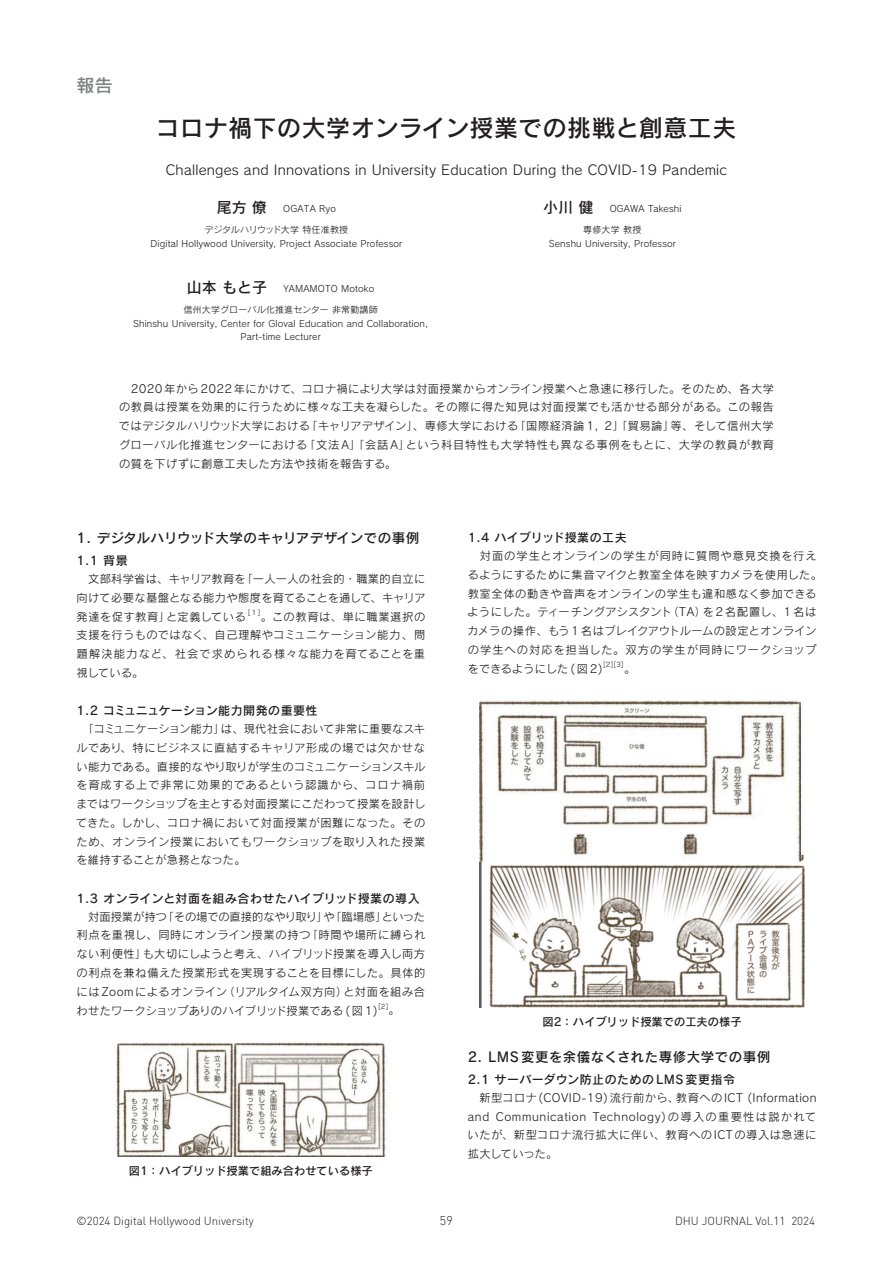
<style>
.page{position:relative;width:893px;height:1263px;background:#fff}
.page>*{position:absolute;margin:0;border:0;box-sizing:border-box;transform-origin:0 0}
.t1{font:24px "Rodin Pro DB";letter-spacing:.02em;color:#231f20}
.t2{font:18px "Rodin Pro DB";color:#808285}
.t3{font:13.5px "Rodin Pro M";letter-spacing:.02em;color:#231f20}
.t4{font:13.5px "Rodin Pro DB";letter-spacing:.02em;color:#231f20}
.t5{font:13.5px "Rodin Pro DB";letter-spacing:.04em;color:#231f20}
.t6{font:300 12.45px "DIN";color:#231f20}
.t7{font:12px "Rodin Pro DB";letter-spacing:.04em;color:#231f20}
.t8{font:300 11.55px "DIN";color:#231f20}
.t9{font:11.25px/18.8px "Rodin Pro M";letter-spacing:.04em;color:#231f20;text-align:justify}
.t10{font:11.25px "Rodin Pro DB";color:#231f20}
.t11{font:9px/13.5px "Rodin Pro M";letter-spacing:.02em;color:#231f20;text-align:center}
.t12{font:6.6px "Rodin Pro M";color:#231f20}
.s1{font-family:"Rodin Pro DB";font-size:15px}
</style>
<div class="page">
<img style="left:116px;top:1042px;width:270px;height:115px">
<img style="left:480px;top:700px;width:325px;height:307px">
<h2 class="t2" style="left:77px;top:74px;width:38px">報告</h2>
<h1 class="t1" style="left:155px;top:112px;width:583px">コロナ禍下の大学オンライン授業での挑戦と創意工夫</h1>
<p class="t3" style="left:166px;top:161px;width:563px">Challenges and Innovations in University Education During the COVID-19 Pandemic</p>
<p class="t11" style="left:217px;top:201px;width:121px"><span class="s1">尾方 僚</span> OGATA Ryo</p>
<p class="t11" style="left:151px;top:223px;width:253px">デジタルハリウッド大学 特任准教授<br>Digital Hollywood University, Project Associate Professor</p>
<p class="t11" style="left:187px;top:281px;width:189px"><span class="s1">山本 もと子</span> YAMAMOTO Motoko</p>
<p class="t11" style="left:133px;top:303px;width:297px">信州大学グローバル化推進センター 非常勤講師<br>Shinshu University, Center for Gloval Education and Collaboration,<br>Part-time Lecturer</p>
<p class="t11" style="left:543px;top:201px;width:140px"><span class="s1">小川 健</span> OGAWA Takeshi</p>
<p class="t11" style="left:549px;top:223px;width:129px">専修大学 教授<br>Senshu University, Professor</p>
<p class="t9" style="left:119px;top:379px;width:657px">　2020年から2022年にかけて、コロナ禍により大学は対面授業からオンライン授業へと急速に移行した。そのため、各大学の教員は授業を効果的に行うために様々な工夫を凝らした。その際に得た知見は対面授業でも活かせる部分がある。この報告ではデジタルハリウッド大学における「キャリアデザイン」、専修大学における「国際経済論 1, 2」「貿易論」等、そして信州大学グローバル化推進センターにおける「文法 A」「会話 A」という科目特性も大学特性も異なる事例をもとに、大学の教員が教育の質を下げずに創意工夫した方法や技術を報告する。</p>
<p class="t4" style="left:77px;top:529px;width:344px">1. デジタルハリウッド大学のキャリアデザインでの事例</p>
<p class="t7" style="left:77px;top:553px;width:53px">1.1 背景</p>
<p class="t9" style="left:77px;top:569px;width:350px">　文部科学省は、キャリア教育を「一人一人の社会的・職業的自立に向けて必要な基盤となる能力や態度を育てることを通して、キャリア発達を促す教育」と定義している</p>
<p class="t12" style="left:248px;top:608px;width:14px">[１]</p>
<p class="t9" style="left:77px;top:607px;width:350px;text-indent:184px">。この教育は、単に職業選択の支援を行うものではなく、自己理解やコミュニケーション能力、問題解決能力など、社会で求められる様々な能力を育てることを重視している。</p>
<p class="t7" style="left:77px;top:703px;width:243px">1.2 コミュニュケーション能力開発の重要性</p>
<p class="t9" style="left:76px;top:719px;width:351px">　「コミュニケーション能力」は、現代社会において非常に重要なスキルであり、特にビジネスに直結するキャリア形成の場では欠かせない能力である。直接的なやり取りが学生のコミュニケーションスキルを育成する上で非常に効果的であるという認識から、コロナ禍前まではワークショップを主とする対面授業にこだわって授業を設計してきた。しかし、コロナ禍において対面授業が困難になった。そのため、オンライン授業においてもワークショップを取り入れた授業を維持することが急務となった。</p>
<p class="t7" style="left:77px;top:890px;width:345px">1.3 オンラインと対面を組み合わせたハイブリッド授業の導入</p>
<p class="t9" style="left:77px;top:907px;width:350px">　対面授業が持つ「その場での直接的なやり取り」や「臨場感」といった利点を重視し、同時にオンライン授業の持つ「時間や場所に縛られない利便性」も大切にしようと考え、ハイブリッド授業を導入し両方の利点を兼ね備えた授業形式を実現することを目標にした。具体的には Zoomによるオンライン（リアルタイム双方向）と対面を組み合わせたワークショップありのハイブリッド授業である ( 図 1)</p>
<p class="t12" style="left:378px;top:1002px;width:12px">[2]</p>
<p class="t9" style="left:389px;top:1000px;width:13px">。</p>
<p class="t10" style="left:129px;top:1163px;width:246px">図1：ハイブリッド授業で組み合わせている様子</p>
<p class="t7" style="left:468px;top:530px;width:160px">1.4 ハイブリッド授業の工夫</p>
<p class="t9" style="left:467px;top:546px;width:356px;text-align:left">　対面の学生とオンラインの学生が同時に質問や意見交換を行えるようにするために集音マイクと教室全体を映すカメラを使用した。教室全体の動きや音声をオンラインの学生も違和感なく参加できるようにした。ティーチングアシスタント（TA）を2名配置し、1名はカメラの操作、もう 1名はブレイクアウトルームの設定とオンラインの学生への対応を担当した。双方の学生が同時にワークショップをできるようにした ( 図 2)</p>
<p class="t12" style="left:603px;top:660px;width:22px">[2][3]</p>
<p class="t9" style="left:624px;top:659px;width:13px">。</p>
<p class="t10" style="left:543px;top:1014px;width:201px">図2：ハイブリッド授業での工夫の様子</p>
<p class="t5" style="left:468px;top:1048px;width:304px">2. LMS変更を余儀なくされた専修大学での事例</p>
<p class="t7" style="left:468px;top:1071px;width:269px">2.1 サーバーダウン防止のための LMS変更指令</p>
<p class="t9" style="left:468px;top:1088px;width:350px">　新型コロナ(COVID-19)流行前から、教育への ICT (Information and Communication Technology)の導入の重要性は説かれていたが、新型コロナ流行拡大に伴い、教育への ICTの導入は急速に拡大していった。</p>
<p class="t8" style="left:77px;top:1213px;width:179px">© 2024 Digital Hollywood University</p>
<p class="t6" style="left:440px;top:1213px;width:14px">59</p>
<p class="t8" style="left:675px;top:1213px;width:141px">DHU JOURNAL Vol.11 2024</p>
</div>
